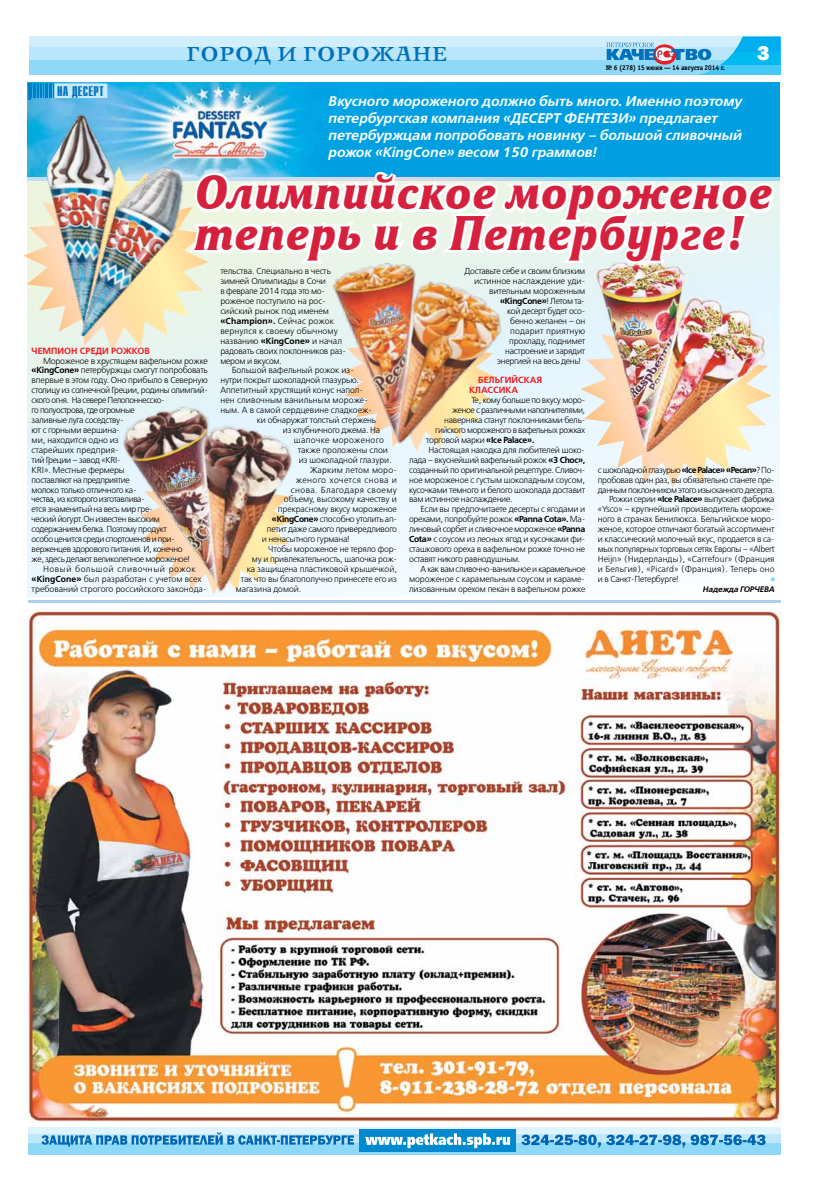
<style>
.page{position:relative;width:823px;height:1191px;background:#fff}
.page>*{position:absolute;margin:0;border:0;box-sizing:border-box;transform-origin:0 0}
.t1{font:italic 700 48.3px/40.6px "Friz Quadrata C";letter-spacing:.025em;color:#d5213e;scale:.9 1}
.t2{font:800 21px "Franklin Gothic";color:#fff}
.t3{font:700 20px "New Journal";letter-spacing:.035em;color:#0072bc;scale:1.05 1}
.t4{font:italic 700 14px/17px "Free Set C";color:#f5fbfe}
.t5{font:700 14px "Compact C";letter-spacing:.01em;color:#0072bc}
.t6{font:700 9px "Free Set C";color:#ed1d24}
.t7{font:8.7px/9.9px "Free Set C";letter-spacing:-.025em;color:#000}
.t8{font:8.7px/9.9px "Free Set C";color:#000;text-align:center}
.t9{font:8.7px "Free Set C";letter-spacing:-.005em;color:#000}
.t10{font:8.7px "Free Set C";letter-spacing:-.045em;color:#000}
.t11{font:8.7px "Free Set C";letter-spacing:.015em;color:#000}
.t12{font:8.7px "Free Set C";letter-spacing:-.05em;color:#000}
.t13{font:8.7px "Free Set C";letter-spacing:.005em;color:#000}
.t14{font:8.7px "Free Set C";letter-spacing:.01em;color:#000}
.t15{font:8.7px "Free Set C";letter-spacing:.04em;color:#000}
.t16{font:8.7px "Free Set C";letter-spacing:.045em;color:#000}
.t17{font:700 8.7px "Free Set C";letter-spacing:-.03em;color:#000}
.t18{font:8.7px "Free Set C";letter-spacing:.035em;color:#000}
.t19{font:8.7px "Free Set C";letter-spacing:.02em;color:#000}
.t20{font:italic 700 8px "Free Set C";letter-spacing:-.005em;color:#000}
.t21{font:700 7px "Officina Serif C";letter-spacing:-.005em;color:#000;scale:.95 1}
.s1{font-weight:700}
.s2{font-weight:400}
</style>
<div class="page">
<div style="left:28px;top:1126px;width:752px;height:10px;background:#dff3fd"></div>
<div style="left:28px;top:1134px;width:752px;height:9px;background:#bee7fb"></div>
<div style="left:28px;top:1143px;width:752px;height:11px;background:#8ed8f8"></div>
<div style="left:359px;top:1129px;width:156px;height:23px;background:#0089cf"></div>
<svg style="left:365px;top:1133px;width:145px;height:15px"></svg>
<svg style="left:42px;top:1132px;width:312px;height:14px"></svg>
<svg style="left:521px;top:1134px;width:244px;height:13px"></svg>
<hr style="left:28px;top:600px;width:751px;height:3px;background:#adcfee">
<img style="left:21px;top:610px;width:759px;height:512px">
<img style="left:108px;top:594px;width:228px;height:19px">
<img style="left:23px;top:36px;width:757px;height:558px">
<h3 class="t5" style="left:57px;top:84px;width:48px">на десерт</h3>
<h2 class="t2" style="left:756px;top:39px;width:14px">3</h2>
<h3 class="t3" style="left:186px;top:42px;width:250px">Город и горожане</h3>
<h3 class="t4" style="left:328px;top:93px;width:415px">Вкусного мороженого должно быть много. Именно поэтому петербургская компания «ДЕСЕРТ ФЕНТЕЗИ» предлагает петербуржцам попробовать новинку – большой сливочный рожок «KingCone» весом 150 граммов!</h3>
<h1 class="t1" style="left:195px;top:172px;width:642px">Олимпийское мороженое теперь и в Петербурге!</h1>
<p class="t21" style="left:605px;top:64px;width:127px">№ 6 (278) 15 июня — 14 августа 2014 г.</p>
<p class="t6" style="left:32px;top:345px;width:107px">Чемпион среди рожков</p>
<p class="t7" style="left:32px;top:356px;width:178px;text-indent:11px">Мороженое в хрустящем вафельном рожке <span class="s1">«KingCone»</span> петербуржцы смогут попробовать впервые в этом году. Оно прибыло в Северную столицу из солнечной Греции, родины олимпий&shy;ского огня. На севере Пелопоннесско-<br>го полуострова, где огромные<br>заливные луга соседству-<br>ют с горными вершина-<br>ми, находится одно из<br>старейших предприя-<br>тий Греции – завод «KRI-<br>KRI». Местные фермеры<br>поставляют на предприятие<br>молоко только отличного ка-<br>чества, из которого изготавлива-<br>ется знаменитый на весь мир гре-<br>ческий йогурт. Он известен высоким содержанием белка. Поэтому продукт<br>особо ценится среди спортсменов и при&shy;верженцев здорового питания. И, конечно<br>же, здесь делают великолепное мороженое!</p>
<p class="t8" style="left:32px;top:564px;width:176px">Новый большой сливочный рожок <span class="s1">«KingCone»</span> был разработан с учетом всех требований строгого российского законода-</p>
<p class="t7" style="left:220px;top:266px;width:127px">тельства. Специально в честь зимней Олимпиады в Сочи<br>в феврале 2014 года это мо&shy;роженое поступило на рос&shy;сийский рынок под именем <span class="s1">«Champion».</span> Сейчас рожок вернулся к своему обычному названию <span class="s1">«KingCone»</span> и начал радовать своих поклонников раз&shy;мером и вкусом.</p>
<p class="t9" style="left:231px;top:365px;width:124px">Большой вафельный рожок из-</p>
<p class="t7" style="left:220px;top:375px;width:140px">нутри покрыт шоколадной глазурью.</p>
<p class="t8" style="left:220px;top:385px;width:144px">Аппетитный хрустящий конус напол-</p>
<p class="t14" style="left:220px;top:395px;width:149px">нен сливочным ванильным мороже-</p>
<p class="t8" style="left:220px;top:405px;width:153px">ным. А в самой сердцевине сладкоеж-</p>
<p class="t7" style="left:257px;top:415px;width:121px">ки обнаружат толстый стержень</p>
<p class="t7" style="left:283px;top:425px;width:99px">из клубничного джема. На</p>
<p class="t18" style="left:294px;top:435px;width:92px">шапочке мороженого</p>
<p class="t8" style="left:298px;top:445px;width:91px">также проложены слои</p>
<p class="t9" style="left:299px;top:455px;width:94px">из шоколадной глазури.</p>
<p class="t19" style="left:310px;top:464px;width:88px">Жарким летом моро-</p>
<p class="t16" style="left:296px;top:474px;width:102px">женого хочется снова и</p>
<p class="t15" style="left:291px;top:484px;width:108px">снова. Благодаря своему</p>
<p class="t9" style="left:284px;top:494px;width:114px">объему, высокому качеству и</p>
<p class="t7" style="left:278px;top:504px;width:120px">прекрасному вкусу мороженое</p>
<p class="t7" style="left:272px;top:514px;width:127px"><span class="s1">«KingCone»</span> способно утолить ап-</p>
<p class="t7" style="left:267px;top:524px;width:131px">петит даже самого привередливого</p>
<p class="t7" style="left:262px;top:534px;width:89px">и ненасытного гурмана!</p>
<p class="t7" style="left:268px;top:544px;width:130px">Чтобы мороженое не теряло фор-</p>
<p class="t7" style="left:252px;top:554px;width:147px">му и привлекательность, шапочка рож-</p>
<p class="t9" style="left:247px;top:564px;width:152px">ка защищена пластиковой крышечкой,</p>
<p class="t7" style="left:241px;top:574px;width:157px">так что вы благополучно принесете его из</p>
<p class="t9" style="left:236px;top:583px;width:67px">магазина домой.</p>
<p class="t7" style="left:464px;top:266px;width:122px">Доставьте себе и своим близким</p>
<p class="t8" style="left:474px;top:276px;width:113px">истинное наслаждение уди-</p>
<p class="t7" style="left:489px;top:286px;width:97px">вительным мороженным</p>
<p class="t17" style="left:500px;top:296px;width:86px">«KingCone»<span class="s2">! Летом та-</span></p>
<p class="t7" style="left:507px;top:306px;width:80px">кой десерт будет осо-</p>
<p class="t7" style="left:510px;top:316px;width:77px">бенно желанен – он</p>
<p class="t11" style="left:510px;top:326px;width:77px">подарит приятную</p>
<p class="t7" style="left:509px;top:336px;width:77px">прохладу, поднимет</p>
<p class="t7" style="left:505px;top:346px;width:81px">настроение и зарядит</p>
<p class="t7" style="left:497px;top:356px;width:85px">энергией на весь день!</p>
<p class="t6" style="left:478px;top:375px;width:47px">Бельгийска</p>
<p class="t6" style="left:536px;top:375px;width:7px">я</p>
<p class="t6" style="left:469px;top:385px;width:19px">класс</p>
<p class="t6" style="left:498px;top:385px;width:14px">ика</p>
<p class="t7" style="left:471px;top:395px;width:115px">Те, кому больше по вкусу моро-</p>
<p class="t10" style="left:452px;top:405px;width:135px">женое с различными наполнителями,</p>
<p class="t7" style="left:444px;top:415px;width:142px">наверняка станут поклонниками бель-</p>
<p class="t10" style="left:435px;top:425px;width:151px">гийского мороженого в вафельных рожках</p>
<p class="t7" style="left:426px;top:435px;width:110px">торговой марки <span class="s1">«Ice Palace».</span></p>
<p class="t7" style="left:428px;top:445px;width:158px">Настоящая находка для любителей шоко-</p>
<p class="t7" style="left:409px;top:455px;width:178px">лада – вкуснейший вафельный рожок <span class="s1">«3 Choc»,</span></p>
<p class="t7" style="left:409px;top:465px;width:177px">созданный по оригинальной рецептуре. Сливоч-</p>
<p class="t7" style="left:409px;top:475px;width:177px">ное мороженое с густым шоколадным соусом,</p>
<p class="t7" style="left:409px;top:485px;width:177px">кусочками темного и белого шоколада доставит</p>
<p class="t7" style="left:409px;top:495px;width:105px">вам истинное наслаждение.</p>
<p class="t7" style="left:420px;top:504px;width:166px">Если вы предпочитаете десерты с ягодами и</p>
<p class="t7" style="left:409px;top:514px;width:178px">орехами, попробуйте рожок <span class="s1">«Panna Cota».</span> Ма-</p>
<p class="t7" style="left:409px;top:524px;width:178px">линовый сорбет и сливочное мороженое <span class="s1">«Panna</span></p>
<p class="t7" style="left:409px;top:534px;width:177px"><span class="s1">Cota»</span> c соусом из лесных ягод и кусочками фи-</p>
<p class="t7" style="left:409px;top:544px;width:178px">сташкового ореха в вафельном рожке точно не</p>
<p class="t7" style="left:409px;top:554px;width:113px">оставят никого равнодушным.</p>
<p class="t7" style="left:420px;top:564px;width:166px">А как вам сливочно-ванильное и карамельное</p>
<p class="t7" style="left:409px;top:574px;width:177px">мороженое с карамельным соусом и караме-</p>
<p class="t7" style="left:409px;top:584px;width:178px">лизованным орехом пекан в вафельном рожке</p>
<p class="t12" style="left:597px;top:464px;width:178px">с шоколадной глазурью <span class="s1">«Ice Palace» «Pecan»</span>? По-</p>
<p class="t7" style="left:597px;top:475px;width:178px">пробовав один раз, вы обязательно станете пре-</p>
<p class="t7" style="left:597px;top:485px;width:178px">данным поклонником этого изысканного десерта.</p>
<p class="t7" style="left:608px;top:495px;width:167px">Рожки серии <span class="s1">«Ice Palace»</span> выпускает фабрика</p>
<p class="t7" style="left:597px;top:504px;width:178px">«Ysco» – крупнейший производитель мороже-</p>
<p class="t7" style="left:597px;top:514px;width:178px">ного в странах Бенилюкса. Бельгийское моро-</p>
<p class="t7" style="left:597px;top:524px;width:178px">женое, которое отличают богатый ассортимент</p>
<p class="t7" style="left:597px;top:534px;width:178px">и классический молочный вкус, продается в са-</p>
<p class="t7" style="left:597px;top:544px;width:178px">мых популярных торговых сетях Европы – «Albert</p>
<p class="t13" style="left:597px;top:554px;width:178px">Heijn» (Нидерланды), «Carrefour» (Франция</p>
<p class="t11" style="left:597px;top:564px;width:178px">и Бельгия), «Picard» (Франция). Теперь оно</p>
<p class="t7" style="left:597px;top:574px;width:82px">и в Санкт-Петербурге!</p>
<p class="t20" style="left:702px;top:584px;width:73px">Надежда Го рчева</p>
</div>
